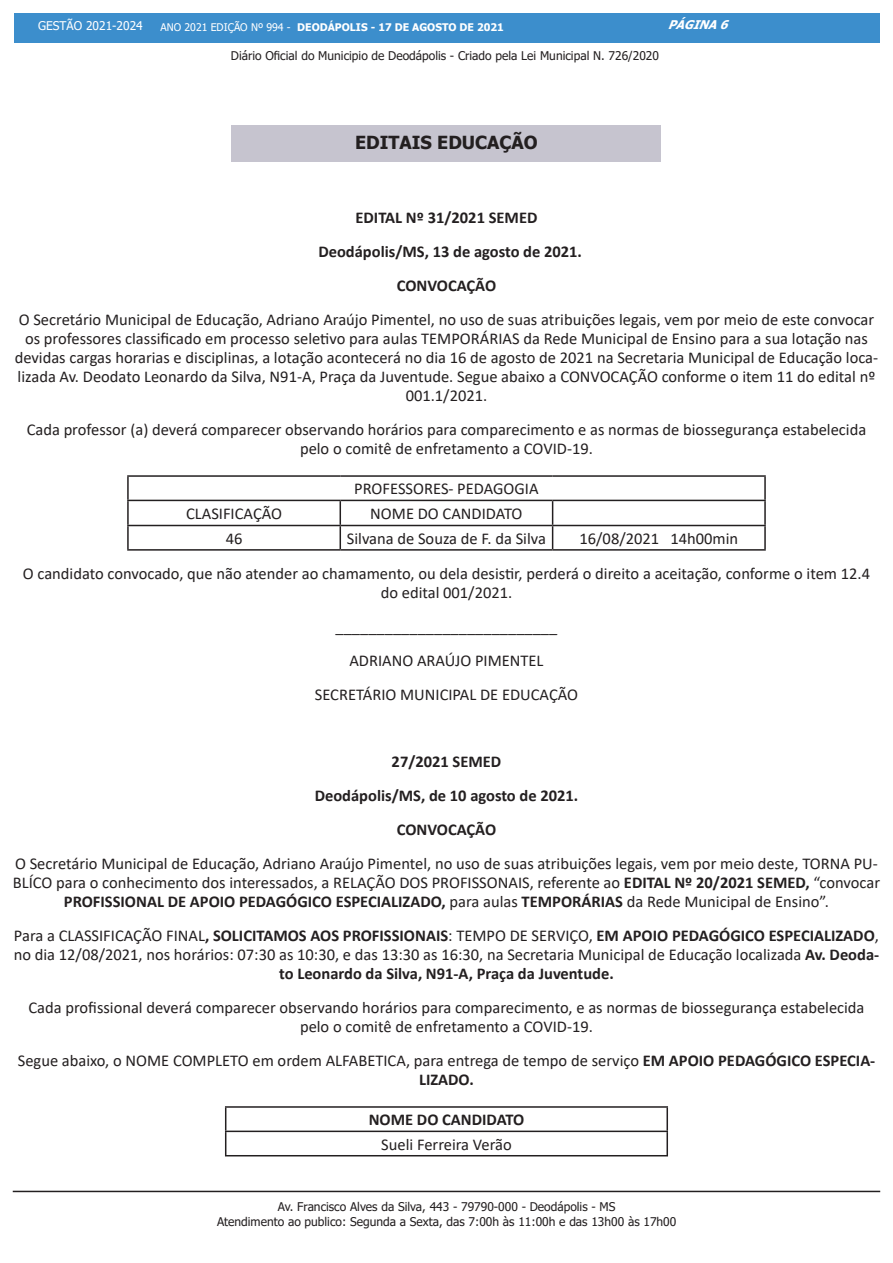
<style>
.page{position:relative;width:893px;height:1263px;background:#fff}
.page>*{position:absolute;margin:0;border:0;box-sizing:border-box;transform-origin:0 0}
.t1{font:700 18px "Tahoma";color:#231f20}
.t2{font:16.5px/19px "Calibri";color:#231f20;text-align:center}
.t3{font:700 16.5px "Calibri";color:#231f20}
.t4{font:12px/14.4px "Tahoma";color:#231f20;text-align:center}
.t5{font:12px "Tahoma";color:#fff}
.t6{font:italic 700 12px "Tahoma";color:#fff}
.t7{font:700 10.5px "Tahoma";color:#fff}
.s1{font-weight:400}
.s2{font-weight:700}
</style>
<div class="page">
<div style="left:14px;top:14px;width:865px;height:29px;background:#3c8ecc"></div>
<hr style="left:13px;top:1191px;width:867px;height:1px;background:#231f20">
<div style="left:232px;top:126px;width:429px;height:36px;background:#c6c4cf"></div>
<hr style="left:127px;top:475px;width:213px;height:2px;background:#231f20">
<hr style="left:127px;top:477px;width:2px;height:23px;background:#231f20">
<hr style="left:340px;top:475px;width:213px;height:2px;background:#231f20">
<hr style="left:553px;top:475px;width:213px;height:2px;background:#231f20">
<hr style="left:764px;top:477px;width:2px;height:23px;background:#231f20">
<hr style="left:127px;top:500px;width:213px;height:1px;background:#231f20">
<hr style="left:127px;top:501px;width:2px;height:24px;background:#231f20">
<hr style="left:340px;top:500px;width:213px;height:1px;background:#231f20">
<hr style="left:553px;top:500px;width:213px;height:1px;background:#231f20">
<hr style="left:764px;top:501px;width:2px;height:24px;background:#231f20">
<hr style="left:127px;top:525px;width:213px;height:1px;background:#231f20">
<hr style="left:127px;top:526px;width:2px;height:23px;background:#231f20">
<hr style="left:340px;top:525px;width:213px;height:1px;background:#231f20">
<svg style="left:340px;top:501px;width:1px;height:48px"></svg>
<hr style="left:553px;top:525px;width:213px;height:1px;background:#231f20">
<svg style="left:552px;top:501px;width:1px;height:48px"></svg>
<hr style="left:764px;top:526px;width:2px;height:23px;background:#231f20">
<hr style="left:127px;top:549px;width:213px;height:2px;background:#231f20">
<hr style="left:340px;top:549px;width:213px;height:2px;background:#231f20">
<hr style="left:553px;top:549px;width:213px;height:2px;background:#231f20">
<hr style="left:225px;top:1106px;width:443px;height:2px;background:#231f20">
<hr style="left:666px;top:1108px;width:2px;height:22px;background:#231f20">
<hr style="left:225px;top:1130px;width:443px;height:2px;background:#231f20">
<svg style="left:225px;top:1108px;width:1px;height:47px"></svg>
<hr style="left:666px;top:1132px;width:2px;height:23px;background:#231f20">
<hr style="left:225px;top:1155px;width:443px;height:1px;background:#231f20">
<p class="t5" style="left:38px;top:18px;width:106px">GESTÃO 2021-2024</p>
<p class="t7" style="left:161px;top:20px;width:345px"><span class="s1">ANO 2021 EDIÇÃO Nº 994 -</span> DEODÁPOLIS - 17 DE AGOSTO DE 2021</p>
<p class="t6" style="left:668px;top:16px;width:68px">PÁGINA6</p>
<p class="t4" style="left:231px;top:49px;width:430px">Diário Oficial do Municipio de Deodápolis - Criado pela Lei Municipal N. 726/2020</p>
<p class="t1" style="left:355px;top:130px;width:184px">EDITAIS EDUCAÇÃO</p>
<p class="t3" style="left:355px;top:206px;width:183px">EDITAL Nº 31/2021 SEMED</p>
<p class="t3" style="left:318px;top:240px;width:265px">Deodápolis/MS, 13 de agosto de 2021.</p>
<p class="t3" style="left:397px;top:274px;width:101px">CONVOCAÇÃO</p>
<p class="t2" style="left:15px;top:310px;width:865px">O Secretário Municipal de Educação, Adriano Araújo Pimentel, no uso de suas atribuições legais, vem por meio de este convocar os professores classificado em processo seletivo para aulas TEMPORÁRIAS da Rede Municipal de Ensino para a sua lotação nas devidas cargas horarias e disciplinas, a lotação acontecerá no dia 16 de agosto de 2021 na Secretaria Municipal de Educação loca&shy;lizada Av. Deodato Leonardo da Silva, N91-A, Praça da Juventude. Segue abaixo a CONVOCAÇÃO conforme o item 11 do edital nº 001.1/2021.</p>
<p class="t2" style="left:27px;top:420px;width:841px">Cada professor (a) deverá comparecer observando horários para comparecimento e as normas de biossegurança estabelecida pelo o comitê de enfretamento a COVID-19.</p>
<p class="t2" style="left:354px;top:479px;width:186px">PROFESSORES- PEDAGOGIA</p>
<p class="t2" style="left:186px;top:503px;width:98px">CLASIFICAÇÃO</p>
<p class="t2" style="left:370px;top:503px;width:154px">NOME DO CANDIDATO</p>
<p class="t2" style="left:226px;top:528px;width:18px">46</p>
<p class="t2" style="left:347px;top:528px;width:201px">Silvana de Souza de F. da Silva</p>
<p class="t2" style="left:579px;top:528px;width:160px">16/08/2021 14h00min</p>
<p class="t2" style="left:23px;top:563px;width:849px">O candidato convocado, que não atender ao chamamento, ou dela desistir, perderá o direito a aceitação, conforme o item 12.4 do edital 001/2021.</p>
<p class="t2" style="left:336px;top:616px;width:223px">___________________________</p>
<p class="t2" style="left:349px;top:650px;width:196px">ADRIANO ARAÚJO PIMENTEL</p>
<p class="t2" style="left:315px;top:684px;width:265px">SECRETÁRIO MUNICIPAL DE EDUCAÇÃO</p>
<p class="t3" style="left:392px;top:750px;width:111px">27/2021 SEMED</p>
<p class="t3" style="left:315px;top:784px;width:265px">Deodápolis/MS, de 10 agosto de 2021.</p>
<p class="t3" style="left:397px;top:818px;width:101px">CONVOCAÇÃO</p>
<p class="t2" style="left:13px;top:854px;width:869px">O Secretário Municipal de Educação, Adriano Araújo Pimentel, no uso de suas atribuições legais, vem por meio deste, TORNA PU-<br>BLÍCO para o conhecimento dos interessados, a RELAÇÃO DOS PROFISSONAIS, referente ao <span class="s2">EDITAL Nº 20/2021 SEMED,</span> “convocar<br><span class="s2">PROFISSIONAL DE APOIO PEDAGÓGICO ESPECIALIZADO,</span> para aulas <span class="s2">TEMPORÁRIAS</span> da Rede Municipal de Ensino”.</p>
<p class="t2" style="left:14px;top:926px;width:867px">Para a CLASSIFICAÇÃO FINAL<span class="s2">, SOLICITAMOS AOS PROFISSIONAIS</span>: TEMPO DE SERVIÇO, <span class="s2">EM APOIO PEDAGÓGICO ESPECIALIZADO</span>, no dia 12/08/2021, nos horários: 07:30 as 10:30, e das 13:30 as 16:30, na Secretaria Municipal de Educação localizada <span class="s2">Av. Deoda&shy;to Leonardo da Silva, N91-A, Praça da Juventude.</span></p>
<p class="t2" style="left:28px;top:998px;width:838px">Cada profissional deverá comparecer observando horários para comparecimento, e as normas de biossegurança estabelecida pelo o comitê de enfretamento a COVID-19.</p>
<p class="t2" style="left:18px;top:1051px;width:859px">Segue abaixo, o NOME COMPLETO em ordem ALFABETICA, para entrega de tempo de serviço <span class="s2">EM APOIO PEDAGÓGICO ESPECIA-<br>LIZADO.</span></p>
<p class="t3" style="left:369px;top:1108px;width:157px">NOME DO CANDIDATO</p>
<p class="t2" style="left:381px;top:1134px;width:132px">Sueli Ferreira Verão</p>
<p class="t4" style="left:217px;top:1200px;width:461px">Av. Francisco Alves da Silva, 443 - 79790-000 - Deodápolis - MS<br>Atendimento ao publico: Segunda a Sexta, das 7:00h às 11:00h e das 13h00 às 17h00</p>
</div>
